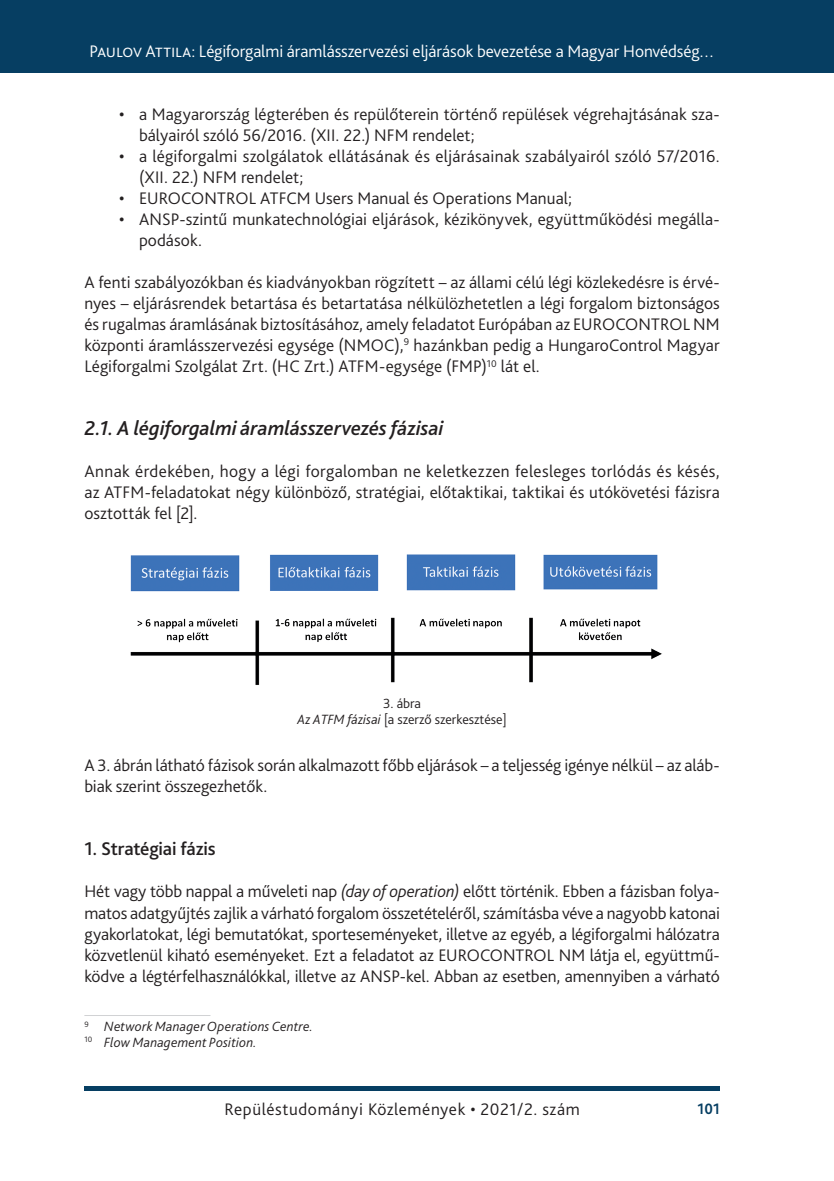
<style>
.page{position:relative;width:834px;height:1181px;background:#fff}
.page>*{position:absolute;margin:0;border:0;box-sizing:border-box;transform-origin:0 0}
.t1{font:italic 500 21px "Bliss Pro";color:#231f20}
.t2{font:500 19.25px "Bliss Pro";letter-spacing:-.01em;color:#231f20}
.t3{font:300 17.5px/21px "Bliss Pro";letter-spacing:.005em;color:#231f20}
.t4{font:300 17.5px "Bliss Pro";letter-spacing:-.005em;color:#fff}
.t5{font:300 17.5px "Bliss Pro";letter-spacing:.035em;color:#231f20}
.t6{font:700 15.75px "Bliss Pro";color:#063e62;scale:.95 1}
.t7{font:italic 300 14px/15.8px "Bliss Pro";letter-spacing:.01em;color:#231f20}
.t8{font:300 14px/15.8px "Bliss Pro";color:#231f20;text-align:center}
.s1{font-weight:400}
.s2{font-style:italic}
</style>
<div class="page">
<div style="left:0;top:0;width:833px;height:73px;background:#063e62"></div>
<div style="left:84px;top:1086px;width:635px;height:5px;background:#063e62"></div>
<img style="left:130px;top:554px;width:532px;height:131px">
<hr style="left:84px;top:1015px;width:126px;height:1px;background:#d1d2d4">
<p class="t4" style="left:90px;top:41px;width:626px">Paulov Attila: Légiforgalmi áramlásszervezési eljárások bevezetése a Magyar Honvédség…</p>
<p class="t3" style="left:139px;top:103px;width:582px;text-indent:-20px"><span class="s1">•</span> a Magyarország légterében és repülőterein történő repülések végrehajtásának sza&shy;bályairól szóló 56/2016. (XII. -22.) NFM rendelet;</p>
<p class="t3" style="left:139px;top:145px;width:582px;text-indent:-20px"><span class="s1">•</span> a légiforgalmi szolgálatok ellátásának és eljárásainak szabályairól szóló 57/2016. (XII. -22.) NFM rendelet;</p>
<p class="t3" style="left:119px;top:187px;width:454px"><span class="s1">•</span> EUROCONTROL ATFCM Users Manual és Operations Manual;</p>
<p class="t3" style="left:139px;top:208px;width:582px;text-indent:-20px"><span class="s1">•</span> ANSP-szintű munkatechnológiai eljárások, kézikönyvek, együttműködési megálla&shy;podások.</p>
<p class="t3" style="left:84px;top:271px;width:637px;text-align:justify">A fenti szabályozókban és kiadványokban rögzített – az állami célú légi közlekedésre is érvé&shy;nyes – eljárásrendek betartása és betartatása nélkülözhetetlen a légi forgalom biztonságos és rugalmas áramlásának biztosításához, amely feladatot Európában az EUROCONTROL NM központi áramlásszervezési egysége (NMOC),<sup>9</sup> hazánkban pedig a HungaroControl Magyar Légiforgalmi Szolgálat Zrt. (HC Zrt.) ATFM-egysége (FMP)<sup>10</sup> lát el.</p>
<p class="t1" style="left:84px;top:415px;width:361px">2.1. A légiforgalmi áramlásszervezés fázisai</p>
<p class="t3" style="left:84px;top:460px;width:637px;text-align:justify">Annak érdekében, hogy a légi forgalomban ne keletkezzen felesleges torlódás és késés, az ATFM-feladatokat négy különböző, stratégiai, előtaktikai, taktikai és utókövetési fázisra osztották fel [2].</p>
<p class="t8" style="left:297px;top:695px;width:210px">3. ábra<br><span class="s2">Az ATFM fázisai</span> [a szerző szerkesztése]</p>
<p class="t3" style="left:84px;top:754px;width:636px">A 3. ábrán látható fázisok során alkalmazott főbb eljárások – a teljesség igénye nélkül – az aláb&shy;biak szerint összegezhetők.</p>
<p class="t2" style="left:84px;top:837px;width:133px">1. Stratégiai fázis</p>
<p class="t3" style="left:84px;top:880px;width:637px;text-align:justify">Hét vagy több nappal a műveleti nap <span class="s2">(day of operation)</span> előtt történik. Ebben a fázisban folya&shy;matos adatgyűjtés zajlik a várható forgalom összetételéről, számításba véve a nagyobb katonai gyakorlatokat, légi bemutatókat, sporteseményeket, illetve az egyéb, a légiforgalmi hálózatra közvetlenül kiható eseményeket. Ezt a feladatot az EUROCONTROL NM látja el, együttmű&shy;ködve a légtérfelhasználókkal, illetve az ANSP-kel. Abban az esetben, amennyiben a várható</p>
<p class="t7" style="left:84px;top:1018px;width:230px"><sup>9</sup> Network Manager Operations Centre.<br><sup>10</sup> Flow Management Position.</p>
<p class="t5" style="left:224px;top:1098px;width:357px">Repüléstudományi Közlemények • 2021/2. szám</p>
<p class="t6" style="left:697px;top:1099px;width:25px">101</p>
</div>
